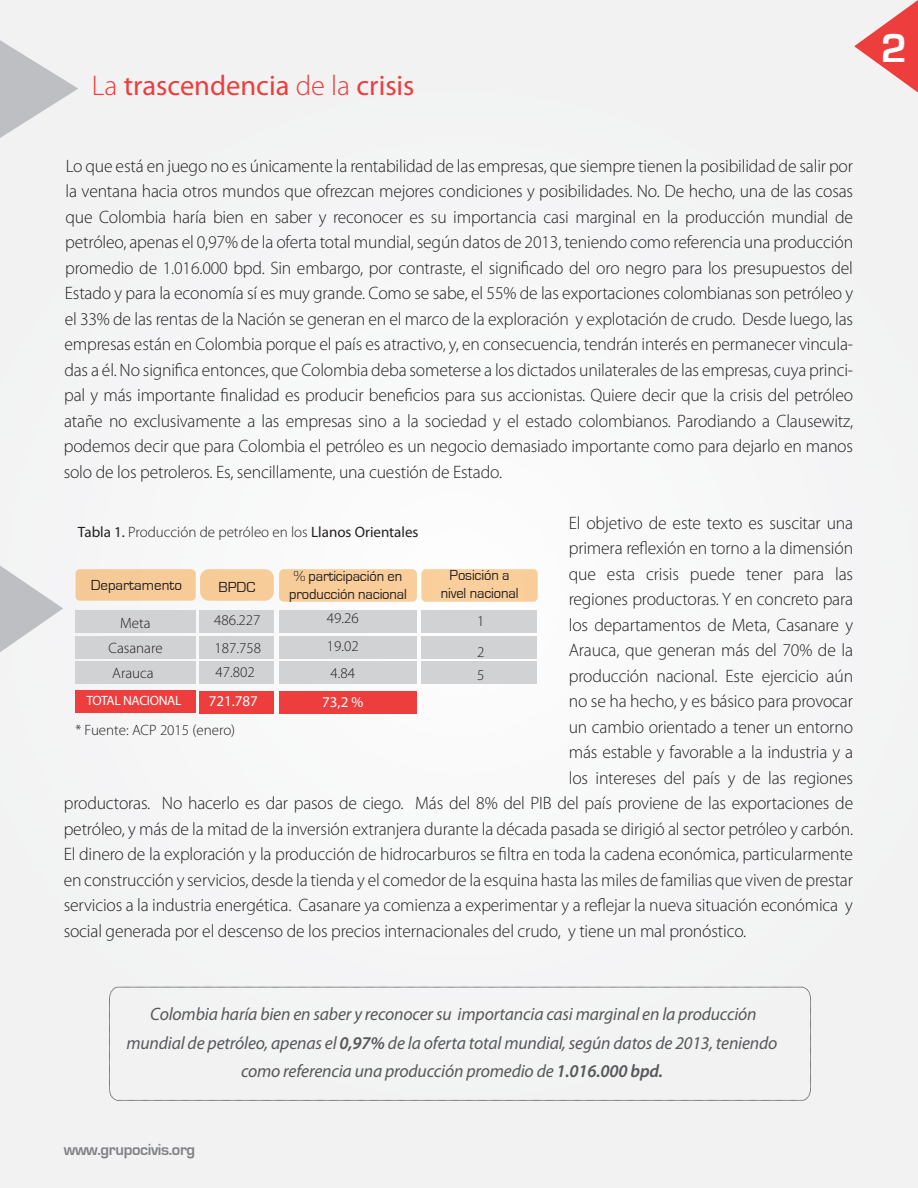
<style>
.page{position:relative;width:918px;height:1188px;background:#f4f4f5}
.page>*{position:absolute;margin:0;border:0;box-sizing:border-box;transform-origin:0 0}
.t1{font:700 42px "Eurostile";color:#fff}
.t2{font:28.5px "Myriad Pro";color:#ed3d3d}
.t3{font:300 18px/25.5px "Myriad Pro";letter-spacing:-.01em;color:#231f20;text-align:justify}
.t4{font:italic 18px/28.5px "Myriad Pro";letter-spacing:-.01em;color:#57585a;text-align:center}
.t5{font:700 16.5px "Eurostile";letter-spacing:-.02em;color:#808285}
.t6{font:300 15px/25px "Myriad Pro";color:#231f20}
.t7{font:15px/18px "Eurostile";letter-spacing:-.01em;color:#231f20;text-align:center}
.t8{font:15px "Myriad Pro";color:#fff}
.t9{font:13.5px "Myriad Pro";letter-spacing:-.025em;color:#fff}
.s1{font-weight:300}
.s2{font-weight:400}
.s3{font-weight:600}
</style>
<div class="page">
<svg style="left:0;top:40px;width:78px;height:98px"></svg>
<svg style="left:854px;top:0;width:64px;height:93px"></svg>
<svg style="left:0;top:566px;width:63px;height:86px"></svg>
<div style="left:200px;top:569px;width:74px;height:32px;background:#f7cc98;border-radius:9px"></div>
<div style="left:76px;top:569px;width:120px;height:32px;background:#f6ca97;border-radius:4px"></div>
<div style="left:279px;top:569px;width:138px;height:33px;background:#f9cd99;border-radius:5px"></div>
<div style="left:421px;top:569px;width:117px;height:33px;background:#face9a;border-radius:4px"></div>
<div style="left:76px;top:610px;width:120px;height:23px;background:#d1d2d4"></div>
<div style="left:199px;top:610px;width:75px;height:23px;background:#d1d2d4"></div>
<div style="left:279px;top:610px;width:137px;height:23px;background:#d1d2d4"></div>
<div style="left:422px;top:610px;width:115px;height:23px;background:#d1d2d4"></div>
<div style="left:422px;top:636px;width:115px;height:23px;background:#d1d2d4"></div>
<div style="left:422px;top:661px;width:115px;height:23px;background:#d1d2d4"></div>
<div style="left:279px;top:636px;width:137px;height:23px;background:#d1d2d4"></div>
<div style="left:279px;top:661px;width:137px;height:23px;background:#d1d2d4"></div>
<div style="left:279px;top:691px;width:137px;height:23px;background:#ed3d3d"></div>
<div style="left:199px;top:636px;width:75px;height:23px;background:#d1d2d4"></div>
<div style="left:199px;top:661px;width:75px;height:23px;background:#d1d2d4"></div>
<div style="left:199px;top:691px;width:75px;height:23px;background:#ed3d3d"></div>
<div style="left:76px;top:636px;width:120px;height:23px;background:#d1d2d4"></div>
<div style="left:76px;top:661px;width:120px;height:23px;background:#d1d2d4"></div>
<div style="left:76px;top:690px;width:120px;height:23px;background:#ed3d3d"></div>
<svg style="left:109px;top:986px;width:702px;height:115px"></svg>
<h2 class="t2" style="left:92px;top:68px;width:324px"><span class="s1">La</span> trascendencia <span class="s1">de la</span> crisis</h2>
<p class="t3" style="left:64px;top:153px;width:791px">Lo que está en juego no es únicamente la rentabilidad de las empresas, que siempre tienen la posibilidad de salir por la ventana hacia otros mundos que ofrezcan mejores condiciones y posibilidades. No. De hecho, una de las cosas que Colombia haría bien en saber y reconocer es su importancia casi marginal en la producción mundial de petróleo, apenas el 0,97% de la oferta total mundial, según datos de 2013, teniendo como referencia una producción promedio de 1.016.000 bpd. Sin embargo, por contraste, el significado del oro negro para los presupuestos del Estado y para la economía sí es muy grande. Como se sabe, el 55% de las exportaciones colombianas son petróleo y el 33% de las rentas de la Nación se generan en el marco de la exploración y explotación de crudo. Desde luego, las empresas están en Colombia porque el país es atractivo, y, en consecuencia, tendrán interés en permanecer vincula&shy;das a él. No significa entonces, que Colombia deba someterse a los dictados unilaterales de las empresas, cuya princi&shy;pal y más importante finalidad es producir beneficios para sus accionistas. Quiere decir que la crisis del petróleo atañe no exclusivamente a las empresas sino a la sociedad y el estado colombianos. Parodiando a Clausewitz, podemos decir que para Colombia el petróleo es un negocio demasiado importante como para dejarlo en manos solo de los petroleros. Es, sencillamente, una cuestión de Estado.</p>
<p class="t3" style="left:569px;top:510px;width:286px">El objetivo de este texto es suscitar una</p>
<p class="t3" style="left:569px;top:536px;width:286px">primera reflexión en torno a la dimensión</p>
<p class="t3" style="left:569px;top:561px;width:286px">que esta crisis puede tener para las</p>
<p class="t3" style="left:569px;top:587px;width:286px">regiones productoras. Y en concreto para</p>
<p class="t3" style="left:569px;top:612px;width:286px">los departamentos de Meta, Casanare y</p>
<p class="t3" style="left:569px;top:638px;width:286px">Arauca, que generan más del 70% de la</p>
<p class="t3" style="left:569px;top:663px;width:286px">producción nacional. Este ejercicio aún</p>
<p class="t3" style="left:569px;top:689px;width:286px">no se ha hecho, y es básico para provocar</p>
<p class="t3" style="left:569px;top:714px;width:286px">un cambio orientado a tener un entorno</p>
<p class="t3" style="left:569px;top:740px;width:286px">más estable y favorable a la industria y a</p>
<p class="t3" style="left:569px;top:765px;width:286px">los intereses del país y de las regiones</p>
<p class="t3" style="left:64px;top:791px;width:791px">productoras. No hacerlo es dar pasos de ciego. Más del 8% del PIB del país proviene de las exportaciones de</p>
<p class="t3" style="left:64px;top:816px;width:791px">petróleo, y más de la mitad de la inversión extranjera durante la década pasada se dirigió al sector petróleo y carbón.</p>
<p class="t3" style="left:64px;top:842px;width:791px">El dinero de la exploración y la producción de hidrocarburos se filtra en toda la cadena económica, particularmente</p>
<p class="t3" style="left:64px;top:867px;width:791px">en construcción y servicios, desde la tienda y el comedor de la esquina hasta las miles de familias que viven de prestar</p>
<p class="t3" style="left:64px;top:893px;width:791px">servicios a la industria energética. Casanare ya comienza a experimentar y a reflejar la nueva situación económica y</p>
<p class="t3" style="left:64px;top:918px;width:684px">social generada por el descenso de los precios internacionales del crudo, y tiene un mal pronóstico.</p>
<p class="t6" style="left:78px;top:520px;width:342px"><span class="s2">Tabla 1.</span> Producción de petróleo en los <span class="s2">Llanos Orientales</span></p>
<p class="t7" style="left:91px;top:576px;width:93px">Departamento</p>
<p class="t7" style="left:441px;top:567px;width:79px">Posición a nivel nacional</p>
<p class="t7" style="left:219px;top:578px;width:38px">BPDC</p>
<p class="t7" style="left:289px;top:568px;width:119px">% participación en producción nacional</p>
<p class="t6" style="left:327px;top:606px;width:33px">49.26</p>
<p class="t6" style="left:477px;top:609px;width:9px">1</p>
<p class="t6" style="left:214px;top:607px;width:48px;line-height:27.3px">486.227<br>187.758</p>
<p class="t6" style="left:216px;top:660px;width:41px">47.802</p>
<p class="t8" style="left:209px;top:692px;width:51px">721.787</p>
<p class="t8" style="left:322px;top:693px;width:43px">73,2 %</p>
<p class="t6" style="left:109px;top:611px;width:56px;text-align:center">Meta<br>Casanare<br>Arauca</p>
<p class="t6" style="left:327px;top:634px;width:33px">19.02</p>
<p class="t6" style="left:477px;top:641px;width:9px;line-height:23px">2<br>5</p>
<p class="t6" style="left:331px;top:660px;width:26px">4.84</p>
<p class="t9" style="left:87px;top:692px;width:96px">TOTAL NACIONAL</p>
<p class="t6" style="left:76px;top:718px;width:161px">* Fuente: ACP 2015 (enero)</p>
<p class="t4" style="left:126px;top:1000px;width:653px">Colombia haría bien en saber y reconocer su importancia casi marginal en la producción mundial de petróleo, apenas el <span class="s3">0,97%</span> de la oferta total mundial, según datos de 2013, teniendo como referencia una producción promedio de <span class="s3">1.016.000 bpd.</span></p>
<p class="t5" style="left:64px;top:1141px;width:133px">www.grupocivis.org</p>
<h1 class="t1" style="left:881px;top:25px;width:28px">2</h1>
</div>
